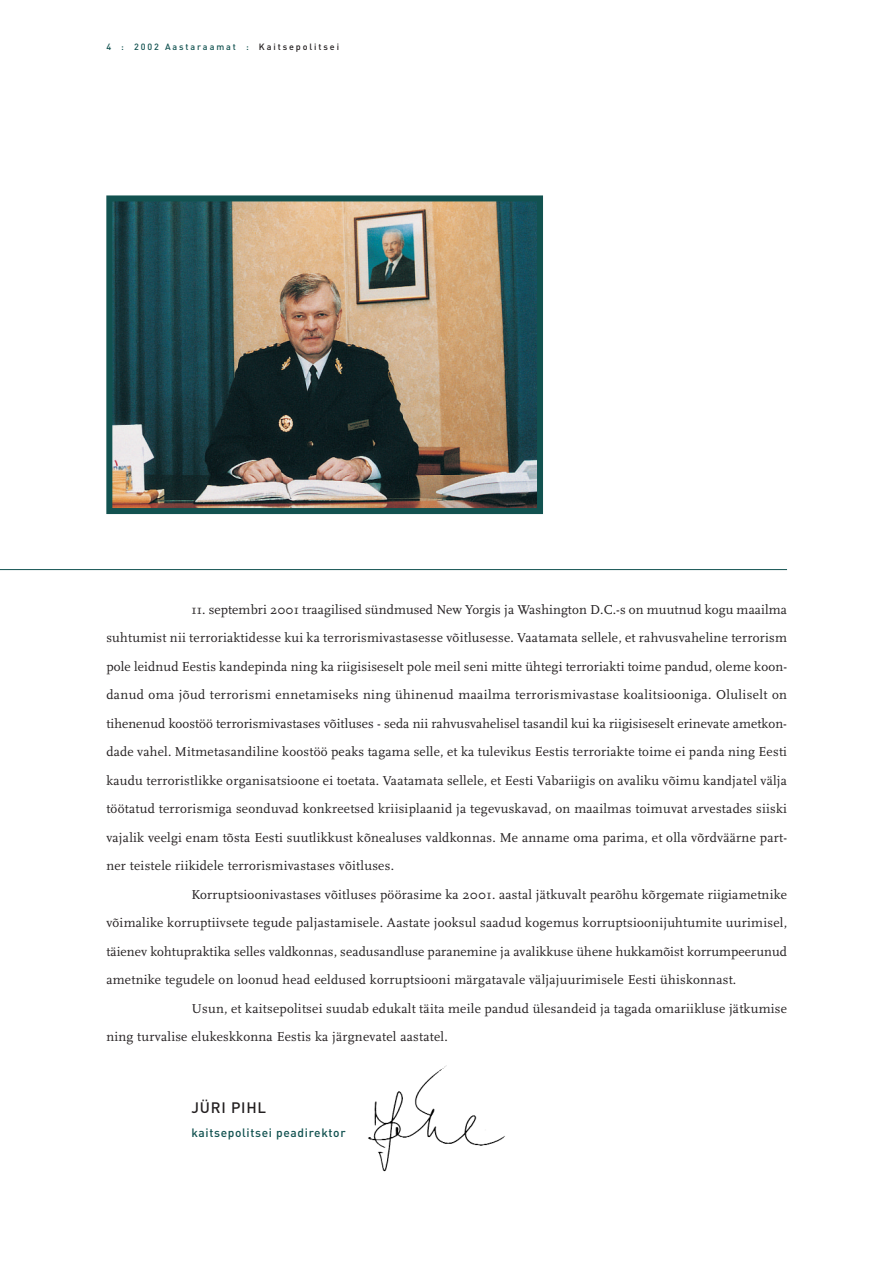
<style>
.page{position:relative;width:893px;height:1263px;background:#fff}
.page>*{position:absolute;margin:0;border:0;box-sizing:border-box;transform-origin:0 0}
.t1{font:500 15px "DIN";letter-spacing:.055em;color:#231f20}
.t2{font:13.5px "Scala";letter-spacing:.02em;color:#231f20}
.t3{font:500 12px "DIN";letter-spacing:.055em;color:#125250}
.t4{font:500 9px "DIN";letter-spacing:.215em;color:#125250}
.s1{color:#231f20}
</style>
<div class="page">
<img style="left:368px;top:1065px;width:137px;height:107px">
<hr style="left:0;top:569px;width:787px;height:1px;background:#125250">
<img style="left:113px;top:202px;width:423px;height:305px">
<div style="left:106px;top:195px;width:437px;height:319px;border:6px solid #125250"></div>
<p class="t4" style="left:106px;top:43px;width:234px">4 : 2002 Aastaraamat : <span class="s1">Kaitsepolitsei</span></p>
<p class="t2" style="left:191px;top:604px;width:597px">11. septembri 2001 traagilised sündmused New Yorgis ja Washington D.C.-s on muutnud kogu maailma</p>
<p class="t2" style="left:106px;top:632px;width:682px">suhtumist nii terroriaktidesse kui ka terrorismivastasesse võitlusesse. Vaatamata sellele, et rahvusvaheline terrorism</p>
<p class="t2" style="left:106px;top:661px;width:682px">pole leidnud Eestis kandepinda ning ka riigisiseselt pole meil seni mitte ühtegi terroriakti toime pandud, oleme koon-</p>
<p class="t2" style="left:106px;top:689px;width:682px">danud oma jõud terrorismi ennetamiseks ning ühinenud maailma terrorismivastase koalitsiooniga. Oluliselt on</p>
<p class="t2" style="left:106px;top:718px;width:682px">tihenenud koostöö terrorismivastases võitluses - seda nii rahvusvahelisel tasandil kui ka riigisiseselt erinevate ametkon-</p>
<p class="t2" style="left:106px;top:746px;width:682px">dade vahel. Mitmetasandiline koostöö peaks tagama selle, et ka tulevikus Eestis terroriakte toime ei panda ning Eesti</p>
<p class="t2" style="left:106px;top:775px;width:682px">kaudu terroristlikke organisatsioone ei toetata. Vaatamata sellele, et Eesti Vabariigis on avaliku võimu kandjatel välja</p>
<p class="t2" style="left:106px;top:803px;width:682px">töötatud terrorismiga seonduvad konkreetsed kriisiplaanid ja tegevuskavad, on maailmas toimuvat arvestades siiski</p>
<p class="t2" style="left:106px;top:832px;width:682px">vajalik veelgi enam tõsta Eesti suutlikkust kõnealuses valdkonnas. Me anname oma parima, et olla võrdväärne part-</p>
<p class="t2" style="left:106px;top:860px;width:289px">ner teistele riikidele terrorismivastases võitluses.</p>
<p class="t2" style="left:191px;top:889px;width:597px">Korruptsioonivastases võitluses pöörasime ka 2001. aastal jätkuvalt pearõhu kõrgemate riigiametnike</p>
<p class="t2" style="left:106px;top:917px;width:682px">võimalike korruptiivsete tegude paljastamisele. Aastate jooksul saadud kogemus korruptsioonijuhtumite uurimisel,</p>
<p class="t2" style="left:106px;top:946px;width:682px">täienev kohtupraktika selles valdkonnas, seadusandluse paranemine ja avalikkuse ühene hukkamõist korrumpeerunud</p>
<p class="t2" style="left:106px;top:974px;width:631px">ametnike tegudele on loonud head eeldused korruptsiooni märgatavale väljajuurimisele Eesti ühiskonnast.</p>
<p class="t2" style="left:191px;top:1003px;width:597px">Usun, et kaitsepolitsei suudab edukalt täita meile pandud ülesandeid ja tagada omariikluse jätkumise</p>
<p class="t2" style="left:106px;top:1031px;width:343px">ning turvalise elukeskkonna Eestis ka järgnevatel aastatel.</p>
<p class="t1" style="left:191px;top:1103px;width:76px">JÜRI PIHL</p>
<p class="t3" style="left:191px;top:1129px;width:156px">kaitsepolitsei peadirektor</p>
</div>
